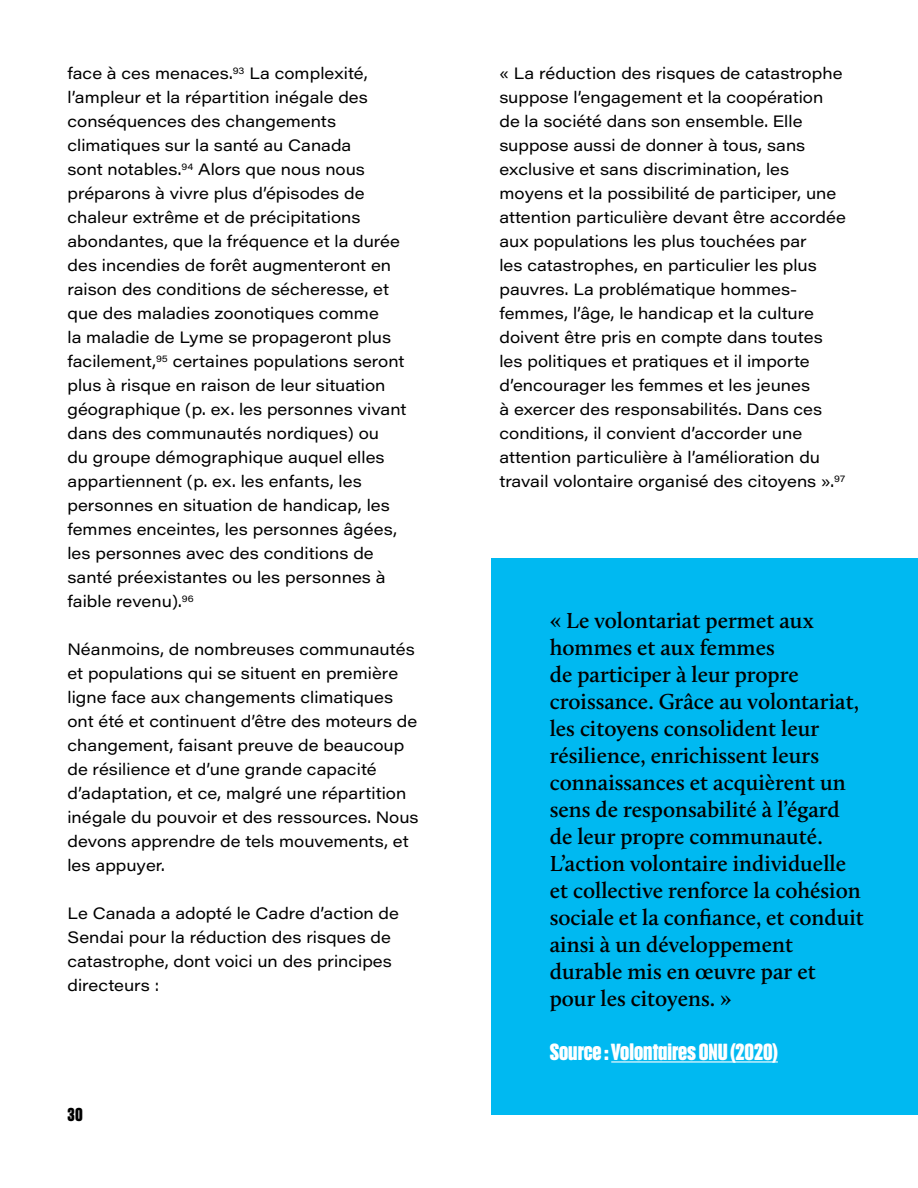
<style>
.page{position:relative;width:918px;height:1188px;background:#fff}
.page>*{position:absolute;margin:0;border:0;box-sizing:border-box;transform-origin:0 0}
.t1{font:600 22.5px/27px "Calluna";color:#000}
.t2{font:900 22.5px "Anguita Sans";color:#fff}
.t3{font:900 18px "Anguita Sans";color:#000}
.t4{font:16.2px/24px "Acumin Pro Wide";color:#000}
</style>
<div class="page">
<div style="left:491px;top:559px;width:427px;height:556px;background:#00b9f1"></div>
<hr style="left:611px;top:1061px;width:167px;height:2px;background:#fff">
<p class="t4" style="left:67px;top:61px;width:341px">face à ces menaces.<sup>93</sup> La complexité, l’ampleur et la répartition inégale des conséquences des changements climatiques sur la santé au Canada<br>sont notables.<sup>94</sup> Alors que nous nous préparons à vivre plus d’épisodes de chaleur extrême et de précipitations abondantes, que la fréquence et la durée des incendies de forêt augmenteront en raison des conditions de sécheresse, et que des maladies zoonotiques comme<br>la maladie de Lyme se propageront plus facilement,<sup>95</sup> certaines populations seront plus à risque en raison de leur situation géographique (p. ex. les personnes vivant dans des communautés nordiques) ou<br>du groupe démographique auquel elles appartiennent (p. ex. les enfants, les personnes en situation de handicap, les femmes enceintes, les personnes âgées, les personnes avec des conditions de santé préexistantes ou les personnes à faible revenu).<sup>96</sup></p>
<p class="t4" style="left:68px;top:637px;width:353px">Néanmoins, de nombreuses communautés et populations qui se situent en première ligne face aux changements climatiques ont été et continuent d’être des moteurs de changement, faisant preuve de beaucoup de résilience et d’une grande capacité d’adaptation, et ce, malgré une répartition inégale du pouvoir et des ressources. Nous devons apprendre de tels mouvements, et les appuyer.</p>
<p class="t4" style="left:68px;top:901px;width:333px">Le Canada a adopté le Cadre d’action de<br>Sendai pour la réduction des risques de catastrophe, dont voici un des principes directeurs :</p>
<p class="t3" style="left:68px;top:1104px;width:17px">30</p>
<p class="t4" style="left:500px;top:61px;width:348px">« La réduction des risques de catastrophe suppose l’engagement et la coopération de la société dans son ensemble. Elle suppose aussi de donner à tous, sans exclusive et sans discrimination, les moyens et la possibilité de participer, une attention particulière devant être accordée aux populations les plus touchées par<br>les catastrophes, en particulier les plus pauvres. La problématique hommes&shy;femmes, l’âge, le handicap et la culture doivent être pris en compte dans toutes les politiques et pratiques et il importe d’encourager les femmes et les jeunes<br>à exercer des responsabilités. Dans ces conditions, il convient d’accorder une attention particulière à l’amélioration du travail volontaire organisé des citoyens ».<sup>97</sup></p>
<p class="t1" style="left:550px;top:606px;width:316px">« Le volontariat permet aux hommes et aux femmes<br>de participer à leur propre croissance. Grâce au volontariat, les citoyens consolident leur résilience, enrichissent leurs connaissances et acquièrent un sens de responsabilité à l’égard de leur propre communauté.<br>L’action volontaire individuelle et collective renforce la cohésion sociale et la confiance, et conduit ainsi à un développement durable mis en œuvre par et pour les citoyens. »</p>
<h1 class="t2" style="left:550px;top:1039px;width:230px">Source : Volontaires ONU (2020)</h1>
</div>
